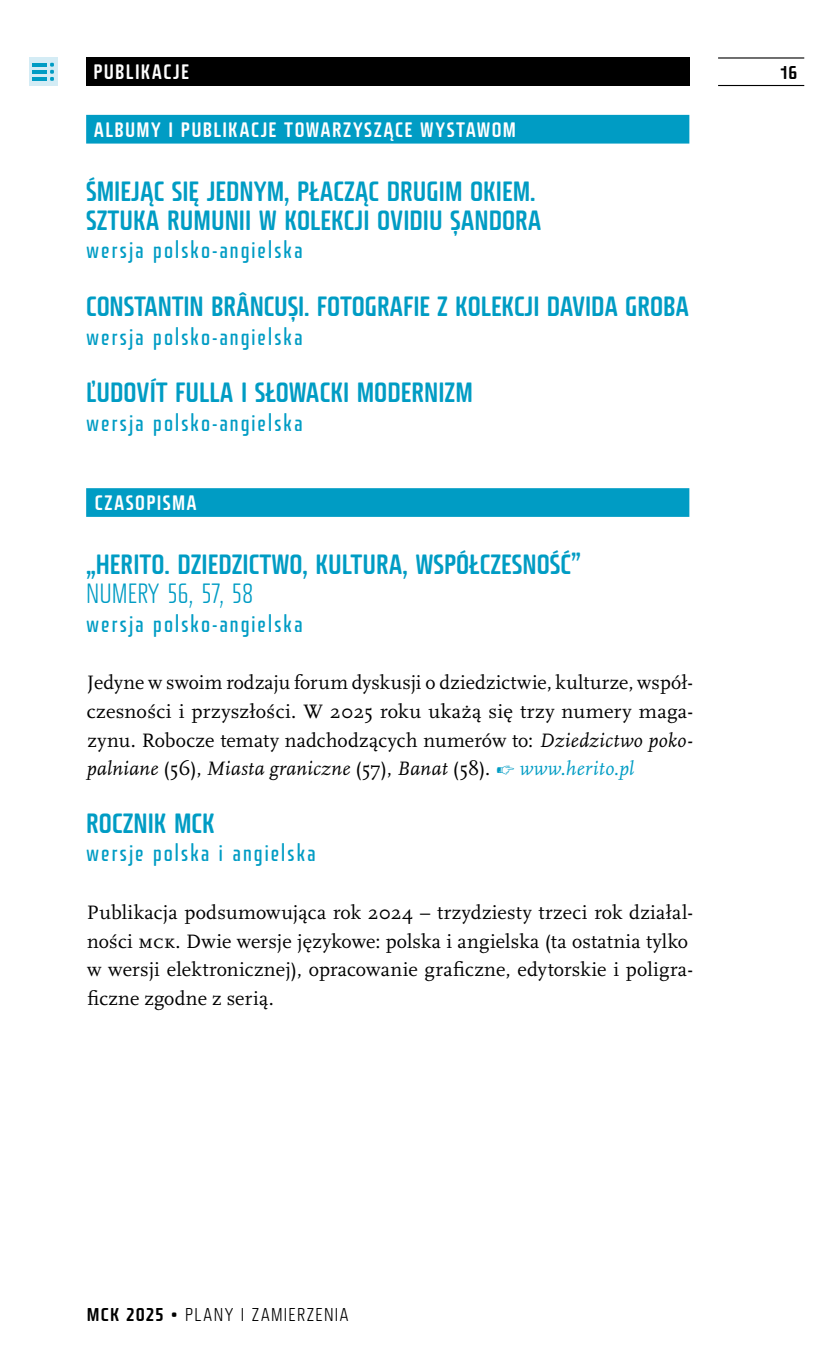
<style>
.page{position:relative;width:833px;height:1372px;background:#fff}
.page>*{position:absolute;margin:0;border:0;box-sizing:border-box;transform-origin:0 0}
.t1{font:27px/28.8px "Fishmonger ECS";color:#009cc4}
.t2{font:27px "Fishmonger ECL";color:#009cc4}
.t3{font:22.5px "Fishmonger ECR";letter-spacing:.065em;color:#009cc4}
.t4{font:20.25px/28.8px "Scala Pro";letter-spacing:.01em;color:#000;text-align:justify}
.t5{font:20.25px "Fishmonger ECS";letter-spacing:.065em;color:#fff}
.t6{font:18px "Fishmonger CL";letter-spacing:.075em;color:#000}
.t7{font:18px "Fishmonger CS";color:#000}
.s1{font-style:italic}
.s2{color:#009cc4}
.s3{font-style:italic;color:#009cc4}
.s4{font-family:"Fishmonger CS"}
</style>
<div class="page">
<hr style="left:718px;top:57px;width:86px;height:2px;background:#000">
<hr style="left:718px;top:85px;width:86px;height:1px;background:#000">
<div style="left:29px;top:57px;width:28px;height:29px;background:#d4ecf5"></div>
<svg style="left:50px;top:63px;width:4px;height:18px"></svg>
<hr style="left:32px;top:63px;width:14px;height:3px;background:#009cc4">
<hr style="left:32px;top:70px;width:14px;height:3px;background:#009cc4">
<hr style="left:32px;top:77px;width:14px;height:3px;background:#009cc4">
<div style="left:86px;top:57px;width:603px;height:29px;background:#000"></div>
<div style="left:86px;top:115px;width:603px;height:29px;background:#009cc4"></div>
<div style="left:86px;top:488px;width:603px;height:29px;background:#009cc4"></div>
<p class="t5" style="left:93px;top:58px;width:97px">PUBLIKACJE</p>
<p class="t5" style="left:94px;top:116px;width:423px">ALBUMY I PUBLIKACJE TOWARZYSZĄCE WYSTAWOM</p>
<h1 class="t1" style="left:86px;top:175px;width:457px">ŚMIEJĄC SIĘ JEDNYM, PŁACZĄC DRUGIM OKIEM.<br>SZTUKA RUMUNII W KOLEKCJI OVIDIU ȘANDORA</h1>
<p class="t3" style="left:86px;top:235px;width:218px">wersja polsko-angielska</p>
<h1 class="t1" style="left:86px;top:290px;width:604px">CONSTANTIN BRÂNCUȘI. FOTOGRAFIE Z KOLEKCJI DAVIDA GROBA</h1>
<p class="t3" style="left:86px;top:321px;width:218px">wersja polsko-angielska</p>
<h1 class="t1" style="left:86px;top:376px;width:388px">ĽUDOVÍT FULLA I SŁOWACKI MODERNIZM</h1>
<p class="t3" style="left:86px;top:408px;width:218px">wersja polsko-angielska</p>
<p class="t5" style="left:95px;top:489px;width:104px">CZASOPISMA</p>
<h1 class="t1" style="left:86px;top:549px;width:496px">„HERITO. DZIEDZICTWO, KULTURA, WSPÓŁCZESNOŚĆ”</h1>
<h1 class="t2" style="left:86px;top:576px;width:168px">NUMERY 56, 57, 58</h1>
<p class="t3" style="left:86px;top:608px;width:218px">wersja polsko-angielska</p>
<p class="t4" style="left:87px;top:668px;width:607px">Jedyne w swoim rodzaju forum dyskusji o dziedzictwie, kulturze, współ‑ czesności i przyszłości. W 2025 roku ukażą się trzy numery maga‑ zynu. Robocze tematy nadchodzących numerów to: <span class="s1">Dziedzictwo poko&shy;palniane</span> (56), <span class="s1">Miasta graniczne</span> (57), <span class="s1">Banat</span> (58). <span class="s2">•</span> <span class="s3">www.herito.pl</span></p>
<h1 class="t1" style="left:86px;top:807px;width:130px">ROCZNIK MCK</h1>
<p class="t3" style="left:86px;top:838px;width:231px">wersje polska i angielska</p>
<p class="t4" style="left:87px;top:898px;width:607px;text-align:left">Publikacja podsumowująca rok 2024 – trzydziesty trzeci rok działal‑ ności MCK. Dwie wersje językowe: polska i angielska (ta ostatnia tylko w wersji elektronicznej), opracowanie graficzne, edytorskie i poligra‑ ficzne zgodne z serią.</p>
<p class="t7" style="left:780px;top:60px;width:18px">16</p>
<p class="t6" style="left:87px;top:1302px;width:263px"><span class="s4">MCK 2025</span> • PLANY I ZAMIERZENIA</p>
</div>
